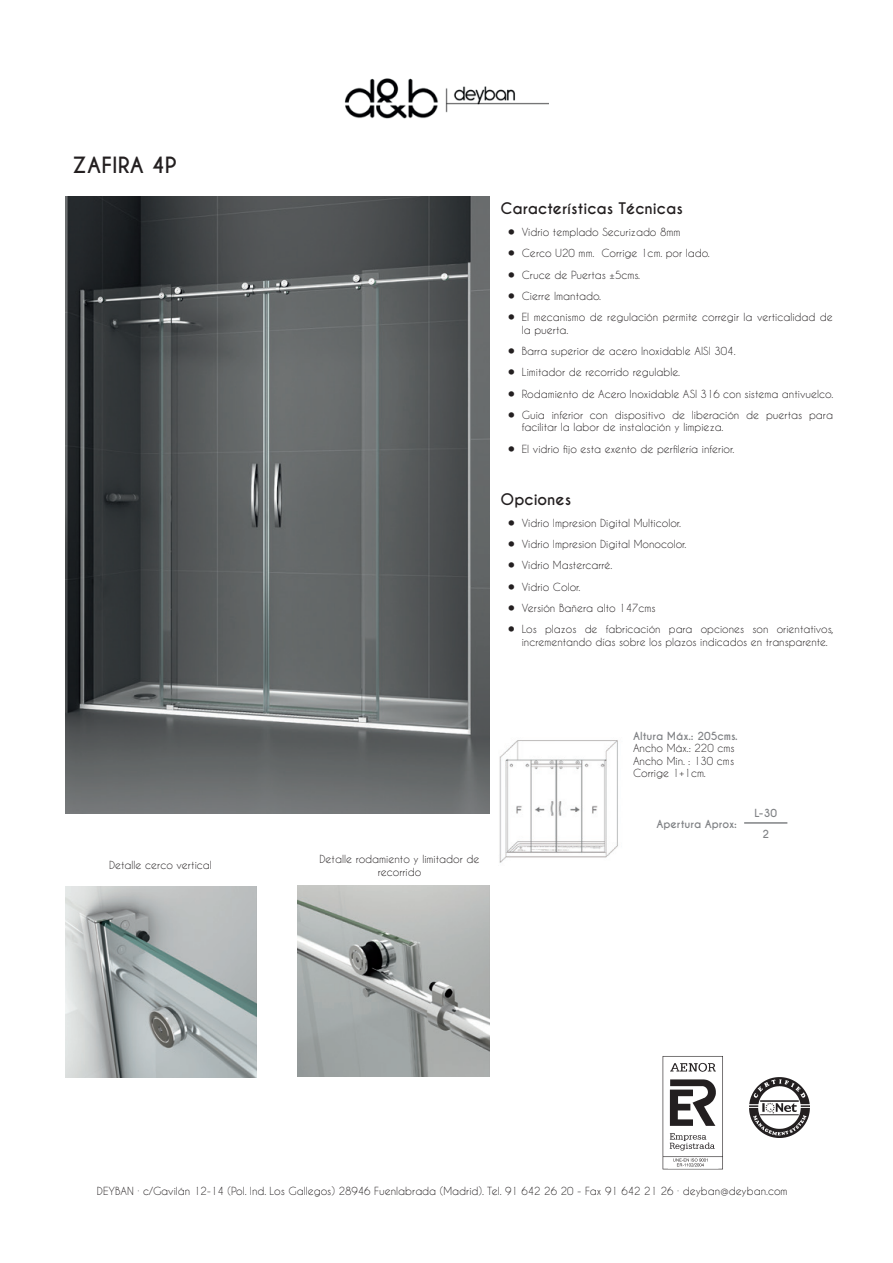
<style>
.page{position:relative;width:893px;height:1263px;background:#fff}
.page>*{position:absolute;margin:0;border:0;box-sizing:border-box;transform-origin:0 0}
.t1{font:700 21px "Caviar Dreams";color:#231f20}
.t2{font:700 15px "Caviar Dreams";color:#231f20}
.t3{font:10.5px/12.6px "Caviar Dreams";color:#231f20}
.t4{font:700 10.5px/20.7px "Caviar Dreams";color:#808285;text-align:center}
.s1{font-size:36px}
</style>
<div class="page">
<img style="left:749px;top:1077px;width:60px;height:61px">
<img style="left:663px;top:1056px;width:60px;height:113px">
<img style="left:499px;top:740px;width:119px;height:123px">
<img style="left:344px;top:78px;width:205px;height:41px">
<img style="left:65px;top:196px;width:424px;height:617px">
<img style="left:65px;top:886px;width:192px;height:191px">
<img style="left:298px;top:885px;width:191px;height:192px">
<hr style="left:744px;top:822px;width:43px;height:2px;background:#808285">
<h1 class="t1" style="left:72px;top:152px;width:106px">ZAFIRA 4P</h1>
<p class="t3" style="left:109px;top:859px;width:104px">Detalle cerco vertical</p>
<h2 class="t2" style="left:501px;top:199px;width:184px">Características Técnicas</h2>
<p class="t3" style="left:505px;top:226px;width:177px"><span class="s1">•</span> Vidrio templado Securizado 8mm</p>
<p class="t3" style="left:505px;top:247px;width:207px"><span class="s1">•</span> Cerco U20 mm. Corrige 1cm. por lado.</p>
<p class="t3" style="left:505px;top:268px;width:137px"><span class="s1">•</span> Cruce de Puertas ±5cms.</p>
<p class="t3" style="left:505px;top:289px;width:98px"><span class="s1">•</span> Cierre Imantado.</p>
<p class="t3" style="left:522px;top:311px;width:313px;text-indent:-17px"><span class="s1">•</span> El mecanismo de regulación permite corregir la verticalidad de la puerta.</p>
<p class="t3" style="left:505px;top:345px;width:232px"><span class="s1">•</span> Barra superior de acero Inoxidable AISI 304.</p>
<p class="t3" style="left:505px;top:366px;width:177px"><span class="s1">•</span> Limitador de recorrido regulable.</p>
<p class="t3" style="left:505px;top:387px;width:330px"><span class="s1">•</span> Rodamiento de Acero Inoxidable ASI 316 con sistema antivuelco.</p>
<p class="t3" style="left:522px;top:408px;width:313px;text-indent:-17px"><span class="s1">•</span> Guia inferior con dispositivo de liberación de puertas para facilitar la labor de instalación y limpieza.</p>
<p class="t3" style="left:505px;top:442px;width:231px"><span class="s1">•</span> El vidrio fijo esta exento de perfilería inferior.</p>
<h2 class="t2" style="left:501px;top:490px;width:72px">Opciones</h2>
<p class="t3" style="left:505px;top:516px;width:178px"><span class="s1">•</span> Vidrio Impresion Digital Multicolor.</p>
<p class="t3" style="left:505px;top:538px;width:183px"><span class="s1">•</span> Vidrio Impresion Digital Monocolor.</p>
<p class="t3" style="left:505px;top:559px;width:109px"><span class="s1">•</span> Vidrio Mastercarré.</p>
<p class="t3" style="left:505px;top:580px;width:77px"><span class="s1">•</span> Vidrio Color.</p>
<p class="t3" style="left:505px;top:601px;width:152px"><span class="s1">•</span> Versión Bañera alto 147cms</p>
<p class="t3" style="left:522px;top:623px;width:313px;text-indent:-17px"><span class="s1">•</span> Los plazos de fabricación para opciones son orientativos, incrementando días sobre los plazos indicados en transparente.</p>
<p class="t3" style="left:319px;top:853px;width:161px;text-align:center">Detalle rodamiento y limitador de recorrido</p>
<p class="t4" style="left:633px;top:725px;width:106px">Altura Máx.: 205cms.</p>
<p class="t3" style="left:633px;top:742px;width:103px;text-align:justify">Ancho Máx.: 220 cms Ancho Min. : 130 cms Corrige 1+1cm.</p>
<p class="t4" style="left:656px;top:813px;width:82px">Apertura Aprox:</p>
<p class="t4" style="left:754px;top:803px;width:24px">L-30<br>2</p>
<p class="t3" style="left:97px;top:1185px;width:692px">DEYBAN · c/Gavilán 12-14 (Pol. Ind. Los Gallegos) 28946 Fuenlabrada (Madrid). Tel. 91 642 26 20 - Fax 91 642 21 26 · deyban@deyban.com</p>
</div>
